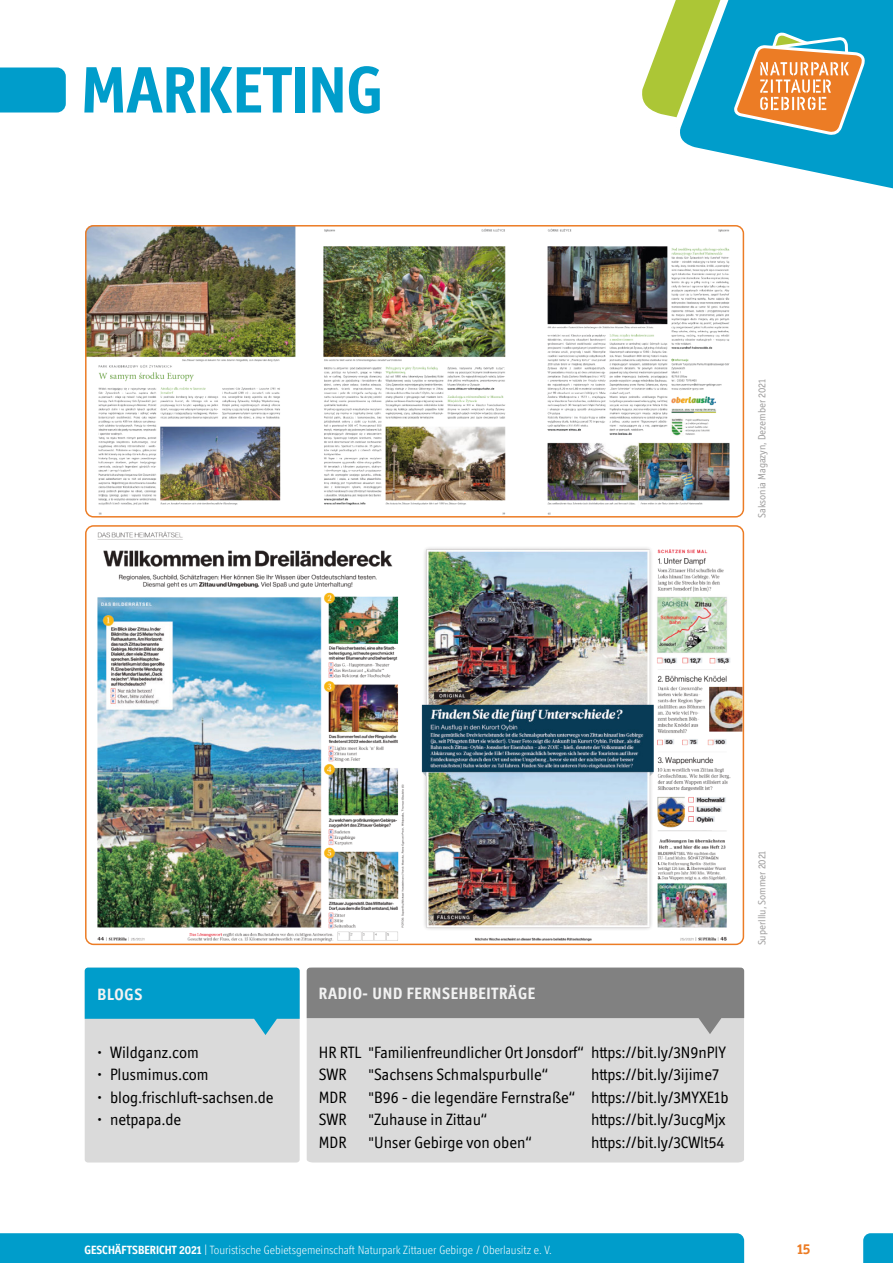
<style>
.page{position:relative;width:893px;height:1263px;background:#fff}
.page>*{position:absolute;margin:0;border:0;box-sizing:border-box;transform-origin:0 0}
.t1{font:700 66px "Officina Display ITC Std";color:#009dcb}
.t2{font:16.5px/22.5px "Officina Display ITC Std";color:#000}
.t3{font:700 16.5px "Officina Display ITC Std";letter-spacing:.04em;color:#f2f2f2}
.t4{font:700 15px "Officina Display ITC Std";color:#ec7c25}
.t5{font:300 12px "Officina Display ITC Std";color:#fff}
.t6{font:10.5px "Officina Display ITC Std";color:#9d9c9c}
.s1{font-weight:700}
</style>
<div class="page">
<svg style="left:642px;top:24px;width:25px;height:92px;fill:#acc636"></svg>
<svg style="left:667px;top:0;width:226px;height:240px"></svg>
<div style="left:0;top:1233px;width:744px;height:30px;background:#009dcb"></div>
<svg style="left:863px;top:1233px;width:30px;height:30px"></svg>
<div style="left:0;top:68px;width:66px;height:44px;background:#009dcb"></div>
<svg style="left:732px;top:32px;width:133px;height:104px;background:#9ea085"></svg>
<img style="left:85px;top:525px;width:659px;height:420px">
<div style="left:85px;top:968px;width:215px;height:194px;background:#dadada;border-radius:3px"></div>
<svg style="left:85px;top:968px;width:215px;height:67px"></svg>
<div style="left:307px;top:1034px;width:437px;height:128px;background:#dadada"></div>
<svg style="left:307px;top:968px;width:437px;height:66px;background:#959595"></svg>
<img style="left:85px;top:225px;width:659px;height:293px">
<h1 class="t1" style="left:81px;top:66px;width:303px">MARKETING</h1>
<p class="t6" style="left:758px;top:518px;width:140px;rotate:-90deg">Saksonia Magazyn, Dezember 2021</p>
<p class="t3" style="left:97px;top:988px;width:47px">BLOGS</p>
<p class="t2" style="left:97px;top:1042px;width:103px">• Wildganz.com</p>
<p class="t2" style="left:97px;top:1065px;width:113px">• Plusmimus.com</p>
<p class="t2" style="left:97px;top:1087px;width:178px">• blog.frischluft-sachsen.de</p>
<p class="t2" style="left:97px;top:1110px;width:86px">• netpapa.de</p>
<p class="t3" style="left:319px;top:988px;width:218px">RADIO- UND FERNSEHBEITRÄGE</p>
<p class="t2" style="left:319px;top:1042px;width:408px">HR RTL "Familienfreundlicher Ort Jonsdorf“ https://bit.ly/3N9nPlY<br>SWR</p>
<p class="t2" style="left:368px;top:1065px;width:181px">"Sachsens Schmalspurbulle“</p>
<p class="t2" style="left:591px;top:1065px;width:130px">https://bit.ly/3ijime7</p>
<p class="t2" style="left:319px;top:1087px;width:29px">MDR</p>
<p class="t2" style="left:368px;top:1087px;width:362px">"B96 - die legendäre Fernstraße“ https://bit.ly/3MYXE1b</p>
<p class="t2" style="left:319px;top:1110px;width:29px">SWR</p>
<p class="t2" style="left:368px;top:1110px;width:121px">"Zuhause in Zittau“</p>
<p class="t2" style="left:591px;top:1110px;width:136px">https://bit.ly/3ucgMjx</p>
<p class="t2" style="left:319px;top:1132px;width:29px">MDR</p>
<p class="t2" style="left:368px;top:1132px;width:165px">"Unser Gebirge von oben“</p>
<p class="t2" style="left:591px;top:1132px;width:135px">https://bit.ly/3CWlt54</p>
<p class="t6" style="left:758px;top:945px;width:96px;rotate:-90deg">SuperIllu, Sommer 2021</p>
<p class="t5" style="left:84px;top:1246px;width:469px"><span class="s1">GESCHÄFTSBERICHT 2021</span> | Touristische Gebietsgemeinschaft Naturpark Zittauer Gebirge / Oberlausitz e. V.</p>
<p class="t4" style="left:797px;top:1243px;width:15px">15</p>
</div>
